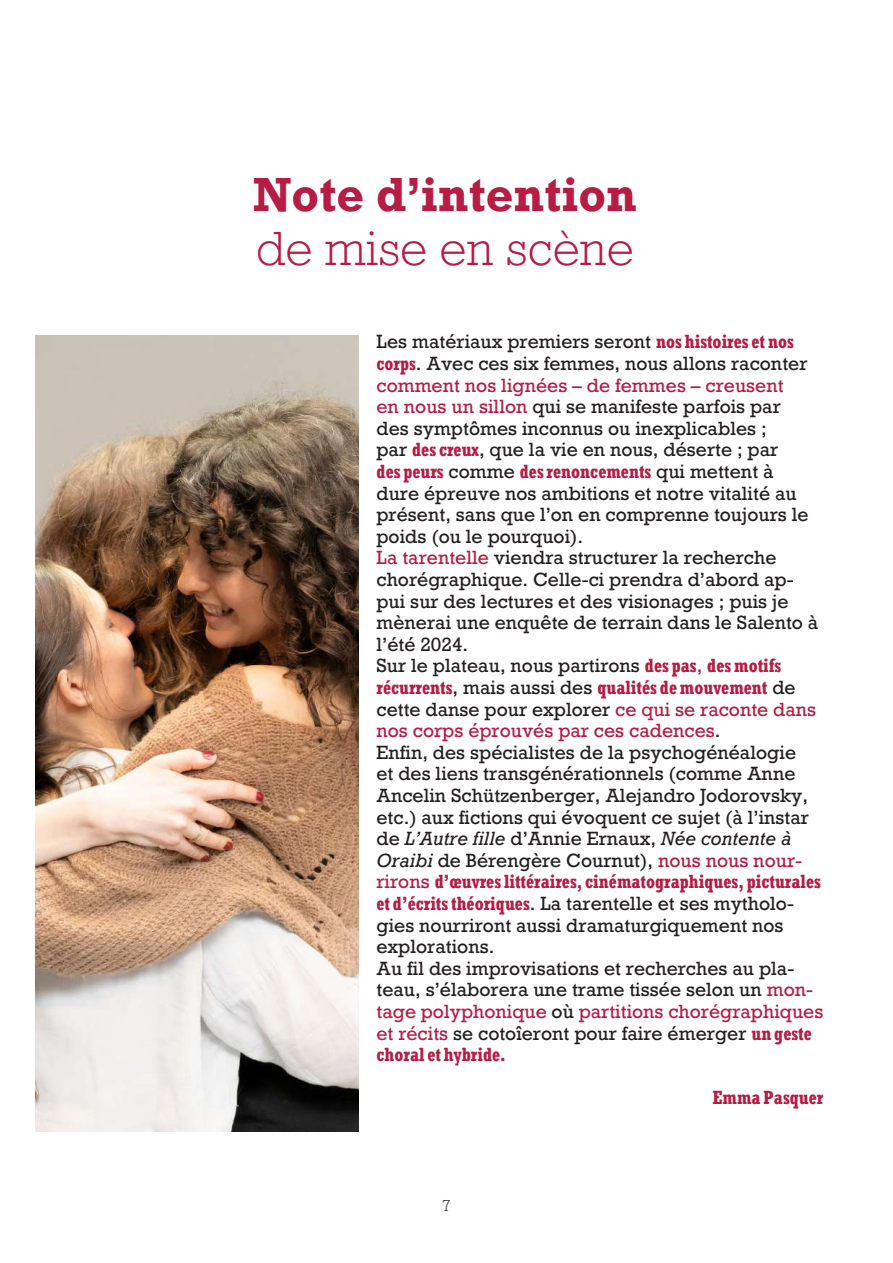
<style>
.page{position:relative;width:893px;height:1263px;background:#fff}
.page>*{position:absolute;margin:0;border:0;box-sizing:border-box;transform-origin:0 0}
.t1{font:700 45px "Rockwell Nova";color:#b71c43}
.t2{font:300 45px "Rockwell Nova";color:#b71c43}
.t3{font:18px/21.6px "Rockwell Nova";color:#231f20}
.t4{font:700 condensed 18px "Rockwell Nova";color:#b71c43}
.t5{font:300 15px "Rockwell Nova";color:#231f20}
.s1{font-weight:700;font-stretch:condensed;color:#b71c43}
.s2{color:#b71c43}
.s3{font-style:italic}
</style>
<div class="page">
<img style="left:35px;top:336px;width:323px;height:796px">
<h1 class="t1" style="left:253px;top:166px;width:386px">Note d’intention</h1>
<h1 class="t2" style="left:256px;top:221px;width:379px">de mise en scène</h1>
<p class="t3" style="left:376px;top:331px;width:448px">Les matériaux premiers seront <span class="s1">nos histoires et nos corps</span>. Avec ces six femmes, nous allons raconter <span class="s2">comment nos lignées – de femmes – creusent<br>en nous un sillon</span> qui se manifeste parfois par<br>des symptômes inconnus ou inexplicables ;<br>par <span class="s1">des creux</span>, que la vie en nous, déserte ; par<br><span class="s1">des peurs</span> comme <span class="s1">des renoncements</span> qui mettent à<br>dure épreuve nos ambitions et notre vitalité au présent, sans que l’on en comprenne toujours le poids (ou le pourquoi).<br><span class="s2">La tarentelle</span> viendra structurer la recherche chorégraphique. Celle-ci prendra d’abord ap&shy;pui sur des lectures et des visionages ; puis je mènerai une enquête de terrain dans le Salento à l’été 2024.<br>Sur le plateau, nous partirons <span class="s1">des pas</span><span class="s2">,</span> <span class="s1">des motifs récurrents</span>, mais aussi des <span class="s1">qualités de mouvement</span> de cette danse pour explorer <span class="s2">ce qui se raconte dans nos corps éprouvés par ces cadences</span>.<br>Enfin, des spécialistes de la psychogénéalogie<br>et des liens transgénérationnels (comme Anne Ancelin Schützenberger, Alejandro Jodorovsky, etc.) aux fictions qui évoquent ce sujet (à l’instar de <span class="s3">L’Autre fille</span> d’Annie Ernaux, <span class="s3">Née contente à Oraibi</span> de Bérengère Cournut), <span class="s2">nous nous nour&shy;rirons</span> <span class="s1">d’œuvres littéraires, cinématographiques, picturales et d’écrits théoriques</span>. La tarentelle et ses mytholo&shy;gies nourriront aussi dramaturgiquement nos explorations.<br>Au fil des improvisations et recherches au pla&shy;teau, s’élaborera une trame tissée selon un <span class="s2">mon&shy;tage polyphonique</span> où <span class="s2">partitions chorégraphiques et récits</span> se cotoîeront pour faire émerger <span class="s1">un geste choral et hybride.</span></p>
<p class="t4" style="left:713px;top:1087px;width:112px">Emma Pasquer</p>
<p class="t5" style="left:442px;top:1196px;width:10px">7</p>
</div>
